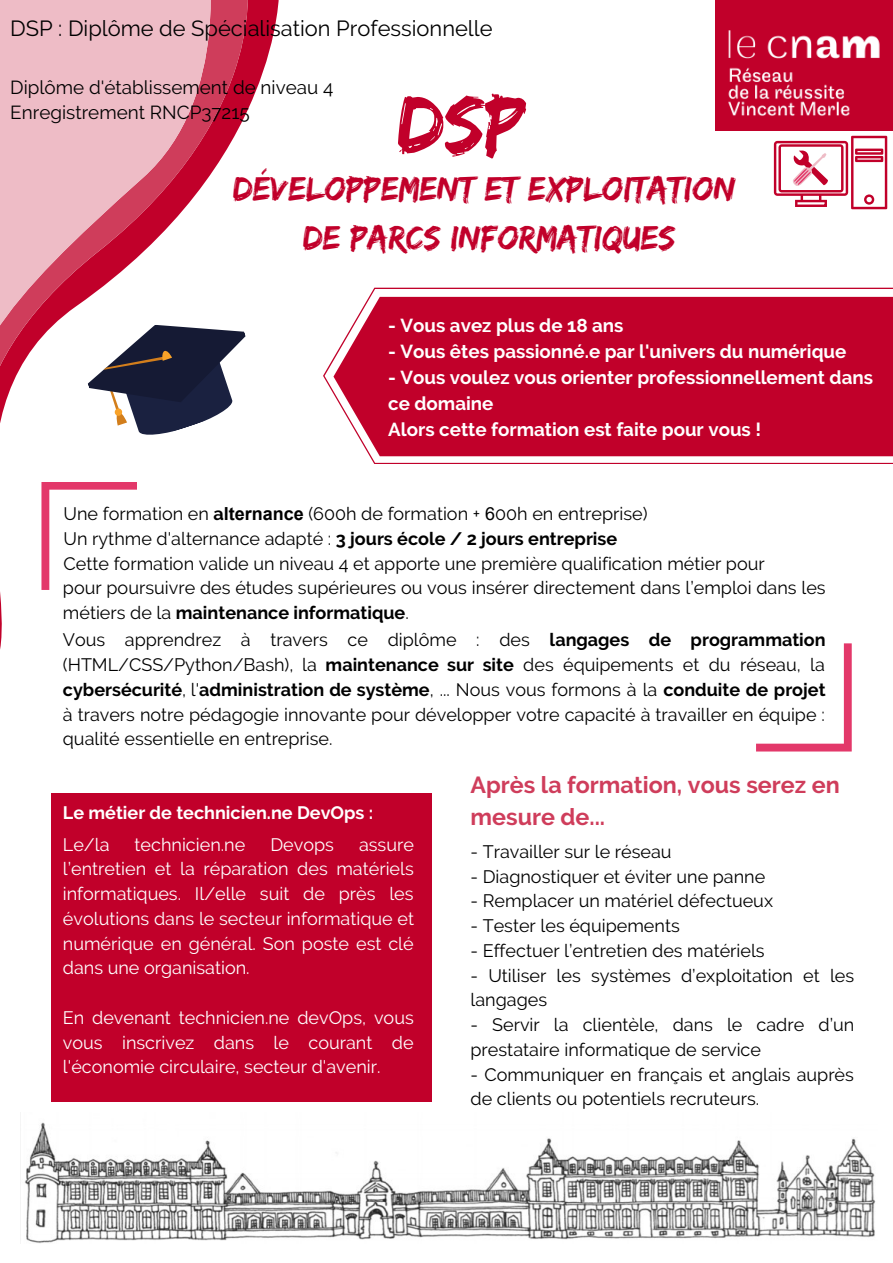
<style>
.page{position:relative;width:893px;height:1263px;background:#fff}
.page>*{position:absolute;margin:0;border:0;box-sizing:border-box;transform-origin:0 0}
.t1{font:84px "Edo";color:#c1002a}
.t2{font:35.25px/49px "Edo";color:#c1002a;text-align:center}
.t3{font:700 23.25px/32.1px "Raleway";color:#cf3d5b}
.t4{font:21.83px "Raleway";color:#000}
.t5{font:18.83px/25.9px "Raleway";color:#000}
.t6{font:700 18.75px/25.9px "Raleway";color:#fff}
.t7{font:18px/24.8px "Raleway";color:#000}
.t8{font:18px/24.8px "Raleway";color:#fff;text-align:justify}
.t9{font:700 18px "Raleway";color:#fff}
.s1{font-weight:700}
.s2{font-family:"Arial";font-weight:700}
.s3{font-family:"Arial"}
</style>
<div class="page">
<svg style="left:0;top:0;width:274px;height:648px"></svg>
<svg style="left:0;top:0;width:233px;height:633px"></svg>
<svg style="left:323px;top:288px;width:570px;height:176px;background:#c92347"></svg>
<svg style="left:41px;top:482px;width:96px;height:108px"></svg>
<svg style="left:756px;top:643px;width:95px;height:108px"></svg>
<img style="left:20px;top:1122px;width:856px;height:121px">
<svg style="left:77px;top:299px;width:182px;height:143px"></svg>
<div style="left:51px;top:793px;width:381px;height:309px;background:#c1002a"></div>
<svg style="left:774px;top:136px;width:113px;height:73px"></svg>
<img style="left:715px;top:0;width:178px;height:131px">
<p class="t4" style="left:10px;top:15px;width:484px">DSP : Diplôme de Spécialisation Professionnelle</p>
<p class="t5" style="left:10px;top:74px;width:325px">Diplôme d'établissement de niveau 4<br>Enregistrement RNCP37215</p>
<h1 class="t1" style="left:397px;top:75px;width:130px">DSP</h1>
<h2 class="t2" style="left:233px;top:163px;width:504px">DÉVELOPPEMENT ET EXPLOITATION<br>DE PARCS INFORMATIQUES</h2>
<p class="t6" style="left:388px;top:312px;width:237px">- Vous avez plus de 18 ans</p>
<p class="t6" style="left:388px;top:338px;width:460px">- Vous êtes passionné.e par l'univers du numérique</p>
<p class="t6" style="left:388px;top:364px;width:486px">- Vous voulez vous orienter professionnellement dans ce domaine<br>Alors cette formation est faite pour vous !</p>
<p class="t7" style="left:63px;top:501px;width:764px">Une formation en <span class="s1">a</span><span class="s2">lternance</span> (600h de formation + <span class="s3">6</span>00h en entreprise)<br>Un rythme d'alternance adapté : <span class="s1">3 jours école / 2 jours entreprise<br></span>Cette formation valide un niveau 4 et apporte une première qualification métier pour<br>pour poursuivre des études supérieures ou vous insérer directement dans l’emploi dans les métiers de la <span class="s1">maintenance informatique</span>.</p>
<p class="t7" style="left:63px;top:628px;width:764px;text-align:justify">Vous apprendrez à travers ce diplôme : des <span class="s1">langages de programmation </span>(HTML/CSS/Python/Bash), la <span class="s1">maintenance sur site</span> des équipements et du réseau, la <span class="s1">cybersécurité</span>, l'<span class="s1">administration de système</span>, ... Nous vous formons à la <span class="s1">conduite de projet </span>à travers notre pédagogie innovante pour développer votre capacité à travailler en équipe : qualité essentielle en entreprise.</p>
<p class="t9" style="left:63px;top:802px;width:312px">Le métier de technicien.ne DevOps :</p>
<p class="t8" style="left:63px;top:832px;width:48px">Le/la</p>
<p class="t8" style="left:135px;top:832px;width:112px">technicien.ne</p>
<p class="t8" style="left:270px;top:832px;width:65px">Devops</p>
<p class="t8" style="left:63px;top:832px;width:353px;text-indent:296px">assure l’entretien et la réparation des matériels informatiques. Il/elle suit de près les évolutions dans le secteur informatique et numérique en général. Son poste est clé dans une organisation.</p>
<p class="t8" style="left:63px;top:1005px;width:352px">En devenant technicien.ne devOps, vous vous inscrivez dans le courant de l'économie circulaire, secteur d'avenir.</p>
<p class="t3" style="left:470px;top:768px;width:371px">Après la formation, vous serez en mesure de...</p>
<p class="t7" style="left:470px;top:839px;width:203px">- Travailler sur le réseau</p>
<p class="t7" style="left:470px;top:864px;width:296px">- Diagnostiquer et éviter une panne</p>
<p class="t7" style="left:470px;top:889px;width:304px">- Remplacer un matériel défectueux</p>
<p class="t7" style="left:470px;top:913px;width:211px">- Tester les équipements</p>
<p class="t7" style="left:470px;top:938px;width:296px">- Effectuer l’entretien des matériels</p>
<p class="t7" style="left:470px;top:963px;width:385px">- Utiliser les systèmes d’exploitation et les langages</p>
<p class="t7" style="left:470px;top:1012px;width:385px">- Servir la clientèle, dans le cadre d’un prestataire informatique de service</p>
<p class="t7" style="left:470px;top:1062px;width:385px">- Communiquer en français et anglais auprès de clients ou potentiels recruteurs.</p>
</div>
